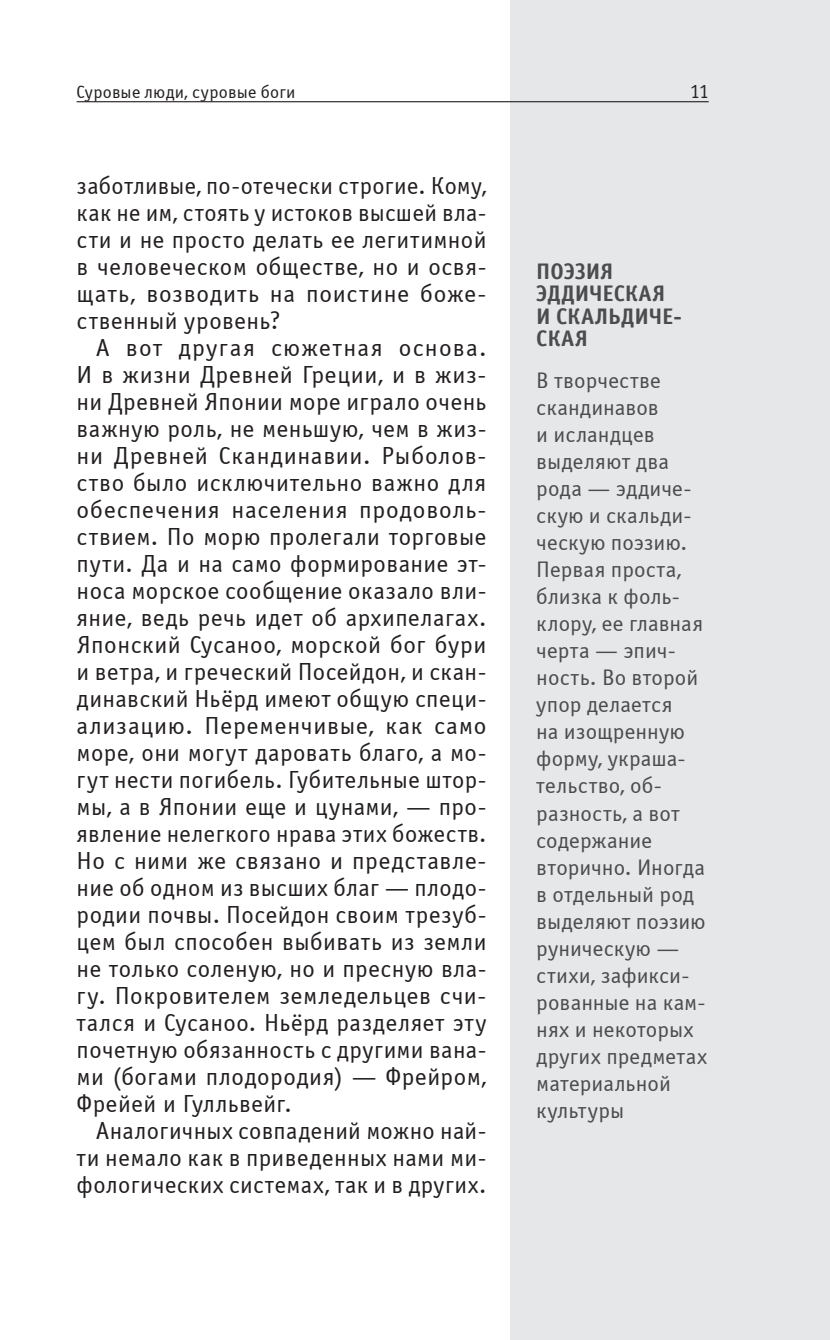
<style>
.page{position:relative;width:830px;height:1340px;background:#fff}
.page>*{position:absolute;margin:0;border:0;box-sizing:border-box;transform-origin:0 0}
.t1{font:24.75px/27px "Officina Sans C";letter-spacing:.02em;color:#231f20;text-align:justify}
.t2{font:22.5px/27px "Officina Sans C";letter-spacing:.005em;color:#4b4c4d}
.t3{font:700 22.5px/22.5px "Officina Sans C";letter-spacing:.005em;color:#4b4c4d}
.t4{font:20.25px "Officina Sans C";color:#231f20;scale:.95 1}
.t5{font:18px "Officina Sans C";letter-spacing:.015em;color:#231f20}
</style>
<div class="page">
<div style="left:510px;top:0;width:319px;height:1339px;background:#e6e7e9"></div>
<hr style="left:77px;top:101px;width:631px;height:1px;background:#231f20">
<p class="t5" style="left:77px;top:82px;width:220px">Суровые люди, суровые боги</p>
<p class="t4" style="left:689px;top:81px;width:21px">11</p>
<p class="t1" style="left:77px;top:173px;width:411px">заботливые, по-отечески строгие. Кому, как не им, стоять у истоков высшей вла&shy;сти и не просто делать ее легитимной в человеческом обществе, но и освя&shy;щать, возводить на поистине боже&shy;ственный уровень?</p>
<p class="t1" style="left:77px;top:335px;width:411px;text-indent:19px">А вот другая сюжетная основа.<br>И в жизни Древней Греции, и в жиз&shy;ни Древней Японии море играло очень важную роль, не меньшую, чем в жиз&shy;ни Древней Скандинавии. Рыболов&shy;ство было исключительно важно для обеспечения населения продоволь&shy;ствием. По морю пролегали торговые пути. Да и на само формирование эт&shy;носа морское сообщение оказало вли&shy;яние, ведь речь идет об архипелагах.<br>Японский Сусаноо, морской бог бури и ветра, и греческий Посейдон, и скан&shy;динавский Ньёрд имеют общую специ&shy;ализацию. Переменчивые, как само море, они могут даровать благо, а мо&shy;гут нести погибель. Губительные штор&shy;мы, а в Японии еще и цунами, — про&shy;явление нелегкого нрава этих божеств.<br>Но с ними же связано и представле&shy;ние об одном из высших благ — плодо&shy;родии почвы. Посейдон своим трезуб&shy;цем был способен выбивать из земли не только соленую, но и пресную вла&shy;гу. Покровителем земледельцев счи&shy;тался и Сусаноо. Ньёрд разделяет эту почетную обязанность с другими вана&shy;ми (богами плодородия) — Фрейром, Фрейей и Гулльвейг.</p>
<p class="t1" style="left:77px;top:1118px;width:411px;text-indent:19px">Аналогичных совпадений можно най&shy;ти немало как в приведенных нами ми&shy;фологических системах, так и в других.</p>
<p class="t3" style="left:536px;top:260px;width:147px">ПОЭЗИЯ<br>ЭДДИЧЕСКАЯ<br>И СКАЛЬДИЧЕ-<br>СКАЯ</p>
<p class="t2" style="left:536px;top:368px;width:172px">В творчестве скандинавов<br>и исландцев выделяют два рода — эддиче&shy;скую и скальди&shy;ческую поэзию.<br>Первая проста, близка к фоль&shy;клору, ее главная черта — эпич&shy;ность. Во второй упор делается<br>на изощренную форму, украша&shy;тельство, об&shy;разность, а вот содержание вторично. Иногда в отдельный род выделяют поэзию руническую — стихи, зафикси&shy;рованные на кам&shy;нях и некоторых других предметах материальной культуры</p>
</div>
